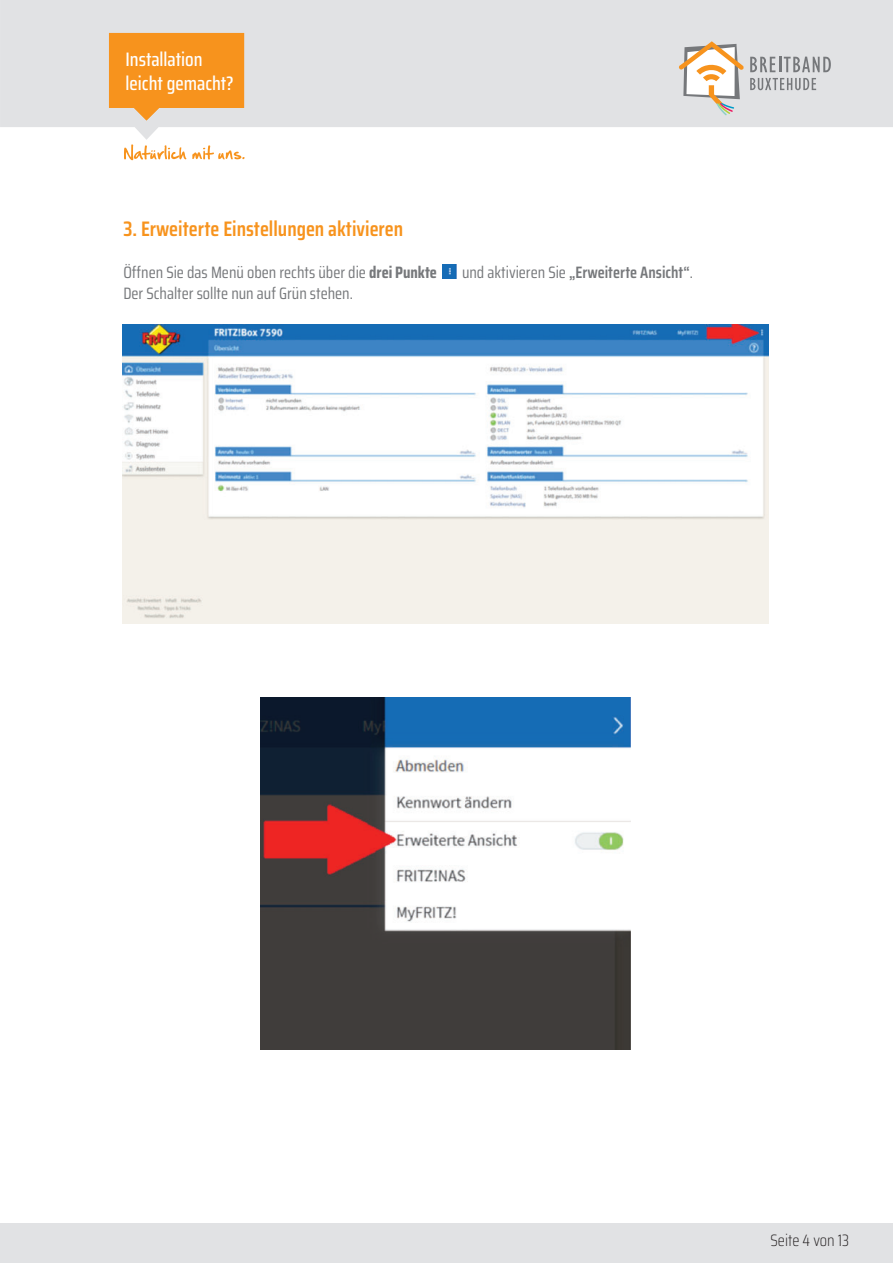
<style>
.page{position:relative;width:893px;height:1263px;background:#fff}
.page>*{position:absolute;margin:0;border:0;box-sizing:border-box;transform-origin:0 0}
.t1{font:600 21px "Saira Condensed";color:#f7931d}
.t2{font:500 19.8px/21.9px "Saira Condensed";color:#fff}
.t3{font:500 19.5px/24px "Saira Condensed";color:#fff}
.t4{font:16.5px "Saira Condensed";color:#76787b}
.t5{font:600 16.5px "Saira Condensed";color:#76787b}
.t6{font:200 16.5px "Saira Condensed";color:#231f20}
.s1{font-weight:700}
.s2{font-weight:400}
</style>
<div class="page">
<svg style="left:0;top:0;width:892px;height:140px;background:#e4e4e6"></svg>
<svg style="left:750px;top:57px;width:80px;height:15px"></svg>
<svg style="left:750px;top:78px;width:66px;height:12px"></svg>
<svg style="left:678px;top:41px;width:66px;height:74px"></svg>
<svg style="left:124px;top:144px;width:62px;height:16px"></svg>
<svg style="left:192px;top:145px;width:52px;height:15px"></svg>
<div style="left:0;top:1223px;width:892px;height:40px;background:#e1e2e4"></div>
<svg style="left:109px;top:33px;width:135px;height:88px;background:#f49d37"></svg>
<img style="left:443px;top:264px;width:13px;height:14px">
<img style="left:123px;top:324px;width:645px;height:299px">
<img style="left:261px;top:697px;width:370px;height:352px">
<p class="t3" style="left:125px;top:47px;width:110px">Installation leicht gemacht?</p>
<p class="t2" style="left:124px;top:49px;width:80px">Immer gut informiert?</p>
<p class="t1" style="left:123px;top:221px;width:281px">3. Erweiterte Einstellungen aktivieren</p>
<p class="t4" style="left:123px;top:266px;width:315px">Öffnen Sie das Menü oben rechts über die <span class="s1">drei Punkte</span></p>
<p class="t5" style="left:462px;top:266px;width:232px"><span class="s2">und aktivieren Sie</span> „Erweiterte Ansicht“<span class="s2">.</span></p>
<p class="t4" style="left:123px;top:287px;width:231px">Der Schalter sollte nun auf Grün stehen.</p>
<p class="t6" style="left:770px;top:1230px;width:80px">Seite 4 von 13</p>
</div>
